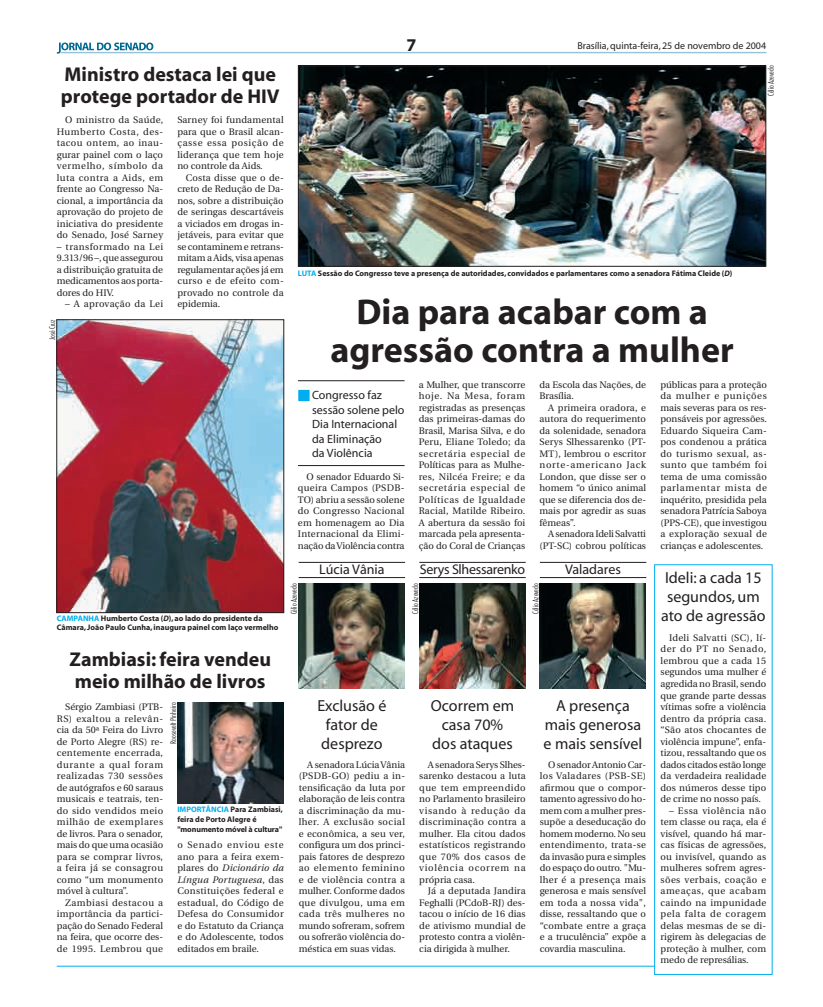
<style>
.page{position:relative;width:823px;height:1007px;background:#fff}
.page>*{position:absolute;margin:0;border:0;box-sizing:border-box;transform-origin:0 0}
.t1{font:700 36px/38px "Myriad";color:#231f20;text-align:center}
.t2{font:700 20px/22px "Myriad";color:#231f20}
.t3{font:700 18px "Myriad";color:#231f20}
.t4{font:16px/19.2px "Myriad";color:#231f20;text-align:center}
.t5{font:14px "Myriad";letter-spacing:-.005em;color:#231f20}
.t6{font:12px/14.4px "Myriad";color:#231f20}
.t7{font:10px "Myriad";color:#231f20}
.t8{font:9.5px/11.5px "Utopia";color:#231f20;text-align:justify}
.t9{font:9.5px "Utopia";letter-spacing:.035em;color:#231f20}
.t10{font:700 8px/9.6px "Myriad";color:#231f20}
.t11{font:300 condensed 8px "Futura BT";color:#231f20}
.s1{color:#00aeef}
.s2{font-style:italic}
</style>
<div class="page">
<svg style="left:57px;top:43px;width:708px;height:11px"></svg>
<hr style="left:57px;top:965px;width:708px;height:1px;background:#00aeef">
<hr style="left:298px;top:380px;width:106px;height:1px;background:#231f20">
<hr style="left:298px;top:465px;width:106px;height:1px;background:#231f20">
<div style="left:298px;top:390px;width:11px;height:11px;border:2px solid #00aeef"></div>
<hr style="left:298px;top:561px;width:107px;height:1px;background:#231f20">
<hr style="left:298px;top:577px;width:107px;height:1px;background:#231f20">
<hr style="left:419px;top:561px;width:106px;height:1px;background:#231f20">
<hr style="left:419px;top:577px;width:106px;height:1px;background:#231f20">
<hr style="left:539px;top:561px;width:107px;height:1px;background:#231f20">
<hr style="left:539px;top:577px;width:107px;height:1px;background:#231f20">
<img style="left:298px;top:583px;width:106px;height:105px">
<img style="left:419px;top:583px;width:106px;height:105px">
<img style="left:539px;top:583px;width:106px;height:105px">
<div style="left:654px;top:564px;width:117px;height:410px;background:#fff"></div>
<div style="left:654px;top:564px;width:118px;height:410px;border:1px solid #00aeef"></div>
<img style="left:300px;top:68px;width:463px;height:197px">
<div style="left:298px;top:66px;width:467px;height:201px;border:1px solid #231f20"></div>
<img style="left:58px;top:321px;width:224px;height:289px">
<div style="left:56px;top:319px;width:228px;height:293px;border:1px solid #231f20"></div>
<img style="left:177px;top:702px;width:106px;height:101px">
<h2 class="t2" style="left:61px;top:64px;width:220px">Ministro destaca lei que protege portador de HIV</h2>
<p class="t8" style="left:57px;top:114px;width:108px;text-indent:9px">O ministro da Saúde, Humberto Costa, des&shy;tacou ontem, ao inau&shy;gurar painel com o laço vermelho, símbolo da luta contra a Aids, em frente ao Congresso Na&shy;cional, a importância da aprovação do projeto de iniciativa do presidente do Senado, José Sarney</p>
<p class="t8" style="left:57px;top:241px;width:108px">– transformado na Lei 9.313/96 –, que assegurou a distribuição gratuita de medicamentos aos porta&shy;dores do HIV.</p>
<p class="t9" style="left:65px;top:299px;width:99px">– A aprovação da Lei</p>
<p class="t11" style="left:47px;top:340px;width:22px;rotate:-90deg">José Cruz</p>
<p class="t8" style="left:177px;top:114px;width:108px">Sarney foi fundamental para que o Brasil alcan&shy;çasse essa posição de liderança que tem hoje no controle da Aids.</p>
<p class="t8" style="left:177px;top:172px;width:108px;text-indent:9px">Costa disse que o de&shy;creto de Redução de Da&shy;nos, sobre a distribuição de seringas descartáveis a viciados em drogas in&shy;jetáveis, para evitar que se contaminem e retrans&shy;mitam a Aids, visa apenas regulamentar ações já em curso e de efeito com&shy;provado no controle da epidemia.</p>
<h3 class="t3" style="left:406px;top:36px;width:11px">7</h3>
<p class="t7" style="left:577px;top:41px;width:190px">Brasília, quinta-feira, 25 de novembro de 2004</p>
<p class="t11" style="left:765px;top:96px;width:32px;rotate:-90deg">Célio Azevedo</p>
<p class="t10" style="left:298px;top:268px;width:435px"><span class="s1">LUTA</span> Sessão do Congresso teve a presença de autoridades, convidados e parlamentares como a senadora Fátima Cleide (<span class="s2">D</span>)</p>
<h1 class="t1" style="left:330px;top:294px;width:404px">Dia para acabar com a agressão contra a mulher</h1>
<p class="t6" style="left:312px;top:388px;width:94px;text-indent:-14px"><span class="s1">■</span> Congresso faz sessão solene pelo<br>Dia Internacional da Eliminação<br>da Violência</p>
<p class="t8" style="left:298px;top:471px;width:108px;text-indent:9px">O senador Eduardo Si&shy;queira Campos (PSDB-TO) abriu a sessão solene do Congresso Nacional em homenagem ao Dia Internacional da Elimi&shy;nação da Violência contra</p>
<p class="t8" style="left:418px;top:379px;width:108px">a Mulher, que transcorre hoje. Na Mesa, foram registradas as presenças das primeiras-damas do Brasil, Marisa Silva, e do Peru, Eliane Toledo; da secretária especial de Políticas para as Mulhe&shy;res, Nilcéa Freire; e da secretária especial de Políticas de Igualdade Racial, Matilde Ribeiro.<br>A abertura da sessão foi marcada pela apresenta&shy;ção do Coral de Crianças</p>
<p class="t8" style="left:539px;top:379px;width:108px">da Escola das Nações, de<br>Brasília.</p>
<p class="t8" style="left:539px;top:402px;width:108px;text-indent:9px">A primeira oradora, e autora do requerimento da solenidade, senadora Serys Slhessarenko (PT-MT), lembrou o escritor norte-americano Jack London, que disse ser o homem “o único animal que se diferencia dos de&shy;mais por agredir as suas fêmeas”.</p>
<p class="t8" style="left:539px;top:528px;width:108px;text-align:right">A senadora Ideli Salvatti (PT-SC) cobrou políticas</p>
<p class="t8" style="left:660px;top:379px;width:108px">públicas para a proteção da mulher e punições mais severas para os res&shy;ponsáveis por agressões.<br>Eduardo Siqueira Cam&shy;pos condenou a prática do turismo sexual, as&shy;sunto que também foi tema de uma comissão parlamentar mista de inquérito, presidida pela senadora Patrícia Saboya (PPS-CE), que investigou a exploração sexual de crianças e adolescentes.</p>
<p class="t10" style="left:57px;top:613px;width:223px"><span class="s1">CAMPANHA</span> Humberto Costa (<span class="s2">D</span>), ao lado do presidente da<br>Câmara, João Paulo Cunha, inaugura painel com laço vermelho</p>
<h2 class="t2" style="left:69px;top:648px;width:203px">Zambiasi: feira vendeu meio milhão de livros</h2>
<h3 class="t5" style="left:319px;top:562px;width:67px">Lúcia Vânia</h3>
<h3 class="t5" style="left:419px;top:562px;width:107px">Serys Slhessarenko</h3>
<h3 class="t5" style="left:565px;top:562px;width:57px">Valadares</h3>
<p class="t11" style="left:289px;top:614px;width:32px;rotate:-90deg">Célio Azevedo</p>
<p class="t11" style="left:410px;top:613px;width:32px;rotate:-90deg">Célio Azevedo</p>
<p class="t11" style="left:530px;top:613px;width:32px;rotate:-90deg">Célio Azevedo</p>
<p class="t11" style="left:168px;top:743px;width:42px;rotate:-90deg">Roosevelt Pinheiro</p>
<p class="t8" style="left:57px;top:701px;width:108px;text-indent:9px">Sérgio Zambiasi (PTB-RS) exaltou a relevân&shy;cia da 50ª Feira do Livro de Porto Alegre (RS) re&shy;centemente encerrada, durante a qual foram realizadas 730 sessões de autógrafos e 60 saraus musicais e teatrais, ten&shy;do sido vendidos meio milhão de exemplares de livros. Para o senador, mais do que uma ocasião para se comprar livros, a feira já se consagrou como “um monumento móvel à cultura”.</p>
<p class="t8" style="left:57px;top:896px;width:108px;text-indent:9px">Zambiasi destacou a importância da partici&shy;pação do Senado Federal na feira, que ocorre des&shy;de 1995. Lembrou que</p>
<p class="t10" style="left:177px;top:805px;width:107px"><span class="s1">IMPORTÂNCIA</span> Para Zambiasi, feira de Porto Alegre é "monumento móvel à cultura"</p>
<p class="t8" style="left:177px;top:839px;width:108px">o Senado enviou este ano para a feira exem&shy;plares do <span class="s2">Dicionário da Língua Portuguesa</span>, das Constituições federal e estadual, do Código de Defesa do Consumidor e do Estatuto da Criança e do Adolescente, todos editados em braile.</p>
<h3 class="t4" style="left:317px;top:696px;width:71px;text-align:left">Exclusão é fator de desprezo</h3>
<p class="t8" style="left:298px;top:758px;width:108px;text-indent:9px">A senadora Lúcia Vânia (PSDB-GO) pediu a in&shy;tensificação da luta por elaboração de leis contra a discriminação da mu&shy;lher. A exclusão social e econômica, a seu ver, configura um dos princi&shy;pais fatores de desprezo ao elemento feminino e de violência contra a mulher. Conforme dados que divulgou, uma em cada três mulheres no mundo sofreram, sofrem ou sofrerão violência do&shy;méstica em suas vidas.</p>
<h3 class="t4" style="left:430px;top:696px;width:85px">Ocorrem em casa 70% dos ataques</h3>
<p class="t8" style="left:419px;top:758px;width:108px;text-indent:9px">A senadora Serys Slhes&shy;sarenko destacou a luta que tem empreendido no Parlamento brasileiro visando à redução da discriminação contra a mulher. Ela citou dados estatísticos registrando que 70% dos casos de violência ocorrem na própria casa.</p>
<p class="t8" style="left:419px;top:885px;width:108px;text-indent:9px">Já a deputada Jandira Feghalli (PCdoB-RJ) des&shy;tacou o início de 16 dias de ativismo mundial de protesto contra a violên&shy;cia dirigida à mulher.</p>
<h3 class="t4" style="left:543px;top:696px;width:100px">A presença mais generosa e mais sensível</h3>
<p class="t8" style="left:539px;top:758px;width:108px;text-indent:9px">O senador Antonio Car&shy;los Valadares (PSB-SE) afirmou que o compor&shy;tamento agressivo do ho&shy;mem com a mulher pres&shy;supõe a deseducação do homem moderno. No seu entendimento, trata-se da invasão pura e simples do espaço do outro. "Mu&shy;lher é a presença mais generosa e mais sensível em toda a nossa vida", disse, ressaltando que o “combate entre a graça e a truculência” expõe a covardia masculina.</p>
<h3 class="t4" style="left:660px;top:568px;width:106px">Ideli: a cada 15 segundos, um ato de agressão</h3>
<p class="t8" style="left:660px;top:632px;width:107px;text-indent:9px">Ideli Salvatti (SC), lí&shy;der do PT no Senado, lembrou que a cada 15 segundos uma mulher é agredida no Brasil, sendo que grande parte dessas vítimas sofre a violência dentro da própria casa. “São atos chocantes de violência impune”, enfa&shy;tizou, ressaltando que os dados citados estão longe da verdadeira realidade dos números desse tipo de crime no nosso país.</p>
<p class="t8" style="left:660px;top:804px;width:107px;text-indent:9px">– Essa violência não tem classe ou raça, ela é visível, quando há mar&shy;cas físicas de agressões, ou invisível, quando as mulheres sofrem agres&shy;sões verbais, coação e ameaças, que acabam caindo na impunidade pela falta de coragem delas mesmas de se di&shy;rigirem às delegacias de proteção à mulher, com medo de represálias.</p>
</div>
